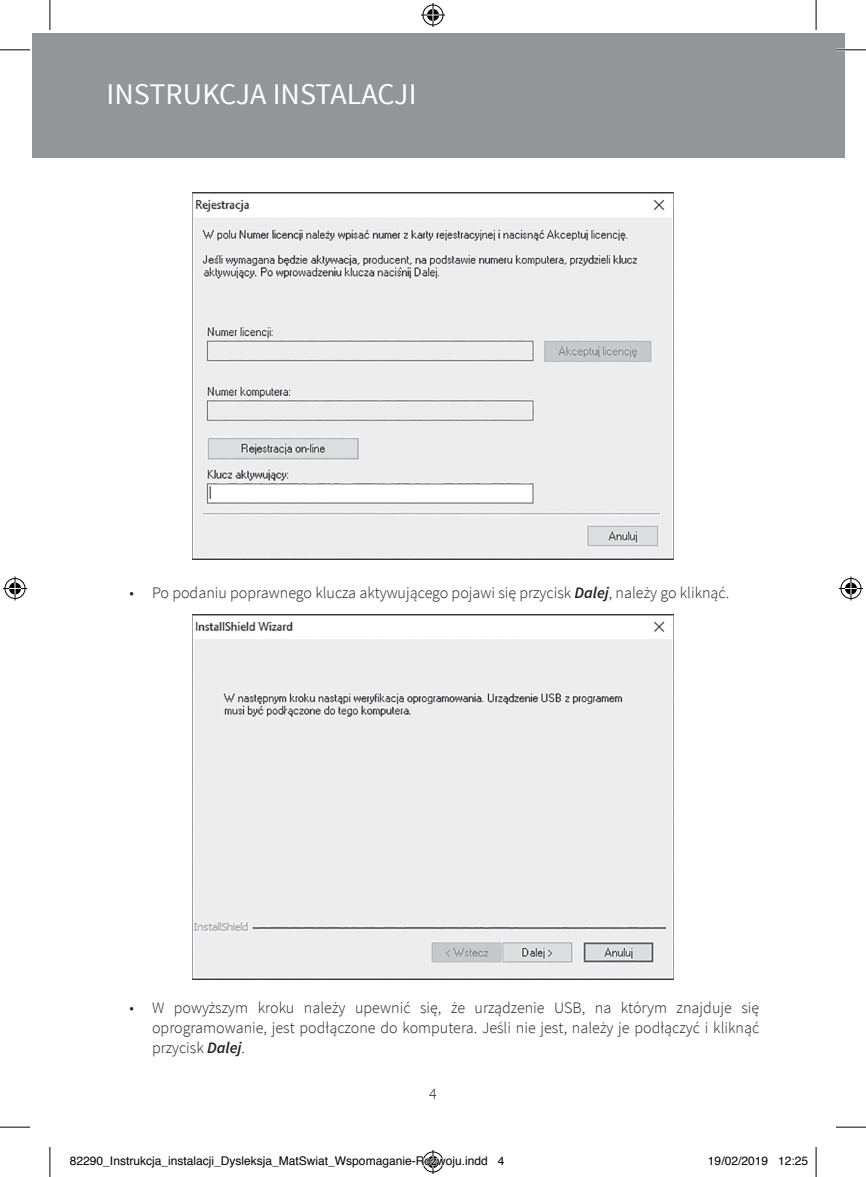
<style>
.page{position:relative;width:866px;height:1177px;background:#fff}
.page>*{position:absolute;margin:0;border:0;box-sizing:border-box;transform-origin:0 0}
.t1{font:30px "Source Sans Pro";color:#fff}
.t2{font:300 16px/20px "Source Sans Pro";color:#231f20;text-align:justify}
.t3{font:12px "Helvetica";color:#000}
.s1{font-weight:600;font-style:italic}
</style>
<div class="page">
<div style="left:815px;top:33px;width:29px;height:125px;background:#939598"></div>
<div style="left:33px;top:33px;width:782px;height:125px;background:#939598"></div>
<img style="left:192px;top:193px;width:481px;height:366px">
<img style="left:192px;top:615px;width:481px;height:364px">
<hr style="left:835px;top:49px;width:30px;height:2px;background:#fff">
<hr style="left:0;top:50px;width:30px;height:1px;background:#000">
<hr style="left:835px;top:50px;width:30px;height:1px;background:#000">
<hr style="left:0;top:1127px;width:30px;height:1px;background:#000">
<hr style="left:835px;top:1127px;width:30px;height:1px;background:#000">
<hr style="left:50px;top:0;width:1px;height:30px;background:#000">
<hr style="left:50px;top:1147px;width:1px;height:30px;background:#000">
<hr style="left:815px;top:0;width:1px;height:30px;background:#000">
<hr style="left:815px;top:1147px;width:1px;height:30px;background:#000">
<svg style="left:421px;top:3px;width:24px;height:24px"></svg>
<svg style="left:3px;top:576px;width:24px;height:24px"></svg>
<svg style="left:839px;top:576px;width:23px;height:24px"></svg>
<svg style="left:421px;top:1150px;width:23px;height:24px"></svg>
<h1 class="t1" style="left:107px;top:76px;width:311px">INSTRUKCJA INSTALACJI</h1>
<p class="t2" style="left:129px;top:583px;width:601px">• Po podaniu poprawnego klucza aktywującego pojawi się przycisk <span class="s1">Dalej</span>, należy go kliknąć.</p>
<p class="t2" style="left:152px;top:998px;width:608px;text-indent:-23px">• W powyższym kroku należy upewnić się, że urządzenie USB, na którym znajduje się oprogramowanie, jest podłączone do komputera. Jeśli nie jest, należy je podłączyć i kliknąć przycisk <span class="s1">Dalej</span>.</p>
<p class="t2" style="left:429px;top:1084px;width:9px">4</p>
<p class="t3" style="left:70px;top:1151px;width:436px">82290_Instrukcja_instalacji_Dysleksja_MatSwiat_Wspomaganie-Rozwoju.indd 4</p>
<p class="t3" style="left:707px;top:1151px;width:102px">19/02/2019 12:25</p>
</div>
